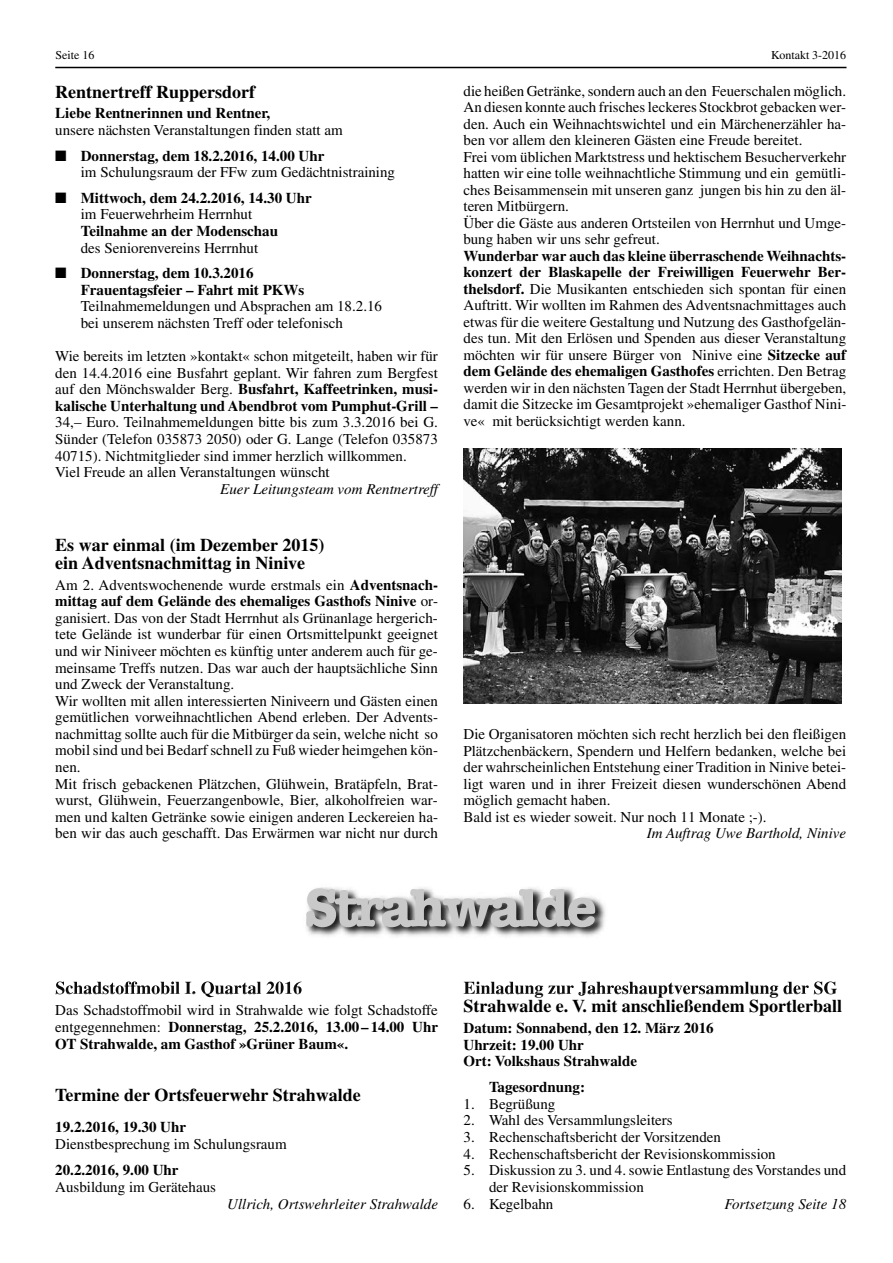
<style>
.page{position:relative;width:893px;height:1263px;background:#fff}
.page>*{position:absolute;margin:0;border:0;box-sizing:border-box;transform-origin:0 0}
.t1{font:700 54px "American Typewriter";letter-spacing:-.055em;color:#c9c9c9}
.t2{font:700 18px/18px "Times";color:#000}
.t3{font:15px/16.5px "Times";color:#000}
.t4{font:700 15px/16.6px "Times";color:#000}
.t5{font:italic 15px "Times";color:#000}
.t6{font:12px "Times";color:#000}
.s1{font-weight:700}
.s2{font-weight:400}
</style>
<div class="page">
<hr style="left:55px;top:67px;width:791px;height:1px;background:#000">
<img style="left:463px;top:448px;width:379px;height:255px">
<img style="left:55px;top:840px;width:782px;height:153px">
<svg style="left:680px;top:840px;width:29px;height:1px"></svg>
<img style="left:56px;top:981px;width:246px;height:12px">
<img style="left:464px;top:981px;width:371px;height:12px">
<p class="t6" style="left:55px;top:51px;width:40px">Seite 16</p>
<p class="t6" style="left:771px;top:51px;width:77px">Kontakt 3-2016</p>
<p class="t2" style="left:55px;top:84px;width:201px">Rentnertreff Ruppersdorf</p>
<p class="t4" style="left:55px;top:107px;width:217px">Liebe Rentnerinnen und Rentner,</p>
<p class="t3" style="left:55px;top:123px;width:289px">unsere nächsten Veranstaltungen finden statt am</p>
<p class="t3" style="left:81px;top:149px;width:316px;text-indent:-26px">■ <span class="s1">Donnerstag, dem 18.2.2016, 14.00 Uhr<br></span>im Schulungsraum der FFw zum Gedächtnistraining</p>
<p class="t4" style="left:81px;top:191px;width:232px;text-indent:-26px">■ Mittwoch, dem 24.2.2016, 14.30 Uhr <span class="s2">im Feuerwehrheim Herrnhut</span></p>
<p class="t4" style="left:81px;top:224px;width:199px">Teilnahme an der Modenschau</p>
<p class="t3" style="left:81px;top:241px;width:179px">des Seniorenvereins Herrnhut</p>
<p class="t4" style="left:81px;top:266px;width:225px;text-indent:-26px">■ Donnerstag, dem 10.3.2016<br>Frauentagsfeier – Fahrt mit PKWs</p>
<p class="t3" style="left:81px;top:300px;width:303px">Teilnahmemeldungen und Absprachen am 18.2.16 bei unserem nächsten Treff oder telefonisch</p>
<p class="t3" style="left:55px;top:349px;width:384px;text-align:justify">Wie bereits im letzten »kontakt« schon mitgeteilt, haben wir für den 14.4.2016 eine Busfahrt geplant. Wir fahren zum Bergfest auf den Mönchswalder Berg. <span class="s1">Busfahrt, Kaffeetrinken, musi - kalische Unterhaltung und Abendbrot vom Pumphut-Grill –</span></p>
<p class="t3" style="left:55px;top:416px;width:384px">34,– Euro. Teilnahmemeldungen bitte bis zum 3.3.2016 bei G.<br>Sünder (Telefon 035873 2050) oder G. Lange (Telefon 035873<br>40715). Nichtmitglieder sind immer herzlich willkommen.<br>Viel Freude an allen Veranstaltungen wünscht</p>
<p class="t5" style="left:220px;top:484px;width:219px">Euer Leitungsteam vom Rentnertreff</p>
<p class="t3" style="left:463px;top:84px;width:384px">die heißen Getränke, sondern auch an den Feuerschalen möglich.<br>An diesen konnte auch frisches leckeres Stockbrot gebacken wer&shy;den. Auch ein Weihnachtswichtel und ein Märchenerzähler ha&shy;ben vor allem den kleineren Gästen eine Freude bereitet.<br>Frei vom üblichen Marktstress und hektischem Besucherverkehr hatten wir eine tolle weihnachtliche Stimmung und ein gemütli&shy;ches Beisammensein mit unseren ganz jungen bis hin zu den äl&shy;teren Mitbürgern.<br>Über die Gäste aus anderen Ortsteilen von Herrnhut und Umge&shy;bung haben wir uns sehr gefreut.</p>
<p class="t3" style="left:463px;top:249px;width:385px;text-align:justify"><span class="s1">Wunderbar war auch das kleine überraschende Weihnachts&shy;konzert der Blaskapelle der Freiwilligen Feuerwehr Ber - thelsdorf.</span> Die Musikanten entschieden sich spontan für einen Auftritt. Wir wollten im Rahmen des Adventsnachmittages auch etwas für die weitere Gestaltung und Nutzung des Gasthofgelän&shy;des tun. Mit den Erlösen und Spenden aus dieser Veranstaltung möchten wir für unsere Bürger von Ninive eine <span class="s1">Sitzecke auf dem Gelände des ehemaligen Gasthofes</span> errichten. Den Betrag werden wir in den nächsten Tagen der Stadt Herrnhut übergeben, damit die Sitzecke im Gesamtprojekt »ehemaliger Gasthof Nini&shy;ve« mit berücksichtigt werden kann.</p>
<p class="t2" style="left:55px;top:537px;width:271px">Es war einmal (im Dezember 2015) ein Adventsnachmittag in Ninive</p>
<p class="t3" style="left:55px;top:578px;width:384px">Am 2. Adventswochenende wurde erstmals ein <span class="s1">Adventsnach&shy;mittag auf dem Gelände des ehemaliges Gasthofs Ninive</span> or&shy;ganisiert. Das von der Stadt Herrnhut als Grünanlage hergerich&shy;tete Gelände ist wunderbar für einen Ortsmittelpunkt geeignet und wir Niniveer möchten es künftig unter anderem auch für ge&shy;meinsame Treffs nutzen. Das war auch der hauptsächliche Sinn und Zweck der Veranstaltung.<br>Wir wollten mit allen interessierten Niniveern und Gästen einen gemütlichen vorweihnachtlichen Abend erleben. Der Advents&shy;nachmittag sollte auch für die Mitbürger da sein, welche nicht so mobil sind und bei Bedarf schnell zu Fuß wieder heimgehen kön&shy;nen.<br>Mit frisch gebackenen Plätzchen, Glühwein, Bratäpfeln, Brat&shy;wurst, Glühwein, Feuerzangenbowle, Bier, alkoholfreien war&shy;men und kalten Getränke sowie einigen anderen Leckereien ha&shy;ben wir das auch geschafft. Das Erwärmen war nicht nur durch</p>
<p class="t3" style="left:463px;top:727px;width:384px">Die Organisatoren möchten sich recht herzlich bei den fleißigen Plätzchenbäckern, Spendern und Helfern bedanken, welche bei der wahrscheinlichen Entstehung einer Tradition in Ninive betei&shy;ligt waren und in ihrer Freizeit diesen wunderschönen Abend möglich gemacht haben.<br>Bald ist es wieder soweit. Nur noch 11 Monate ;-).</p>
<p class="t5" style="left:647px;top:828px;width:201px">Im Auftrag Uwe Barthold, Ninive</p>
<h1 class="t1" style="left:305px;top:889px;width:294px">Strahwalde</h1>
<p class="t2" style="left:55px;top:981px;width:248px">Schadstoffmobil I. Quartal 2016</p>
<p class="t4" style="left:55px;top:1003px;width:384px;text-align:justify"><span class="s2">Das Schadstoffmobil wird in Strahwalde wie folgt Schadstoffe entgegennehmen:</span> Donnerstag, 25.2.2016, 13.00 – 14.00 Uhr OT Strahwalde, am Gasthof »Grüner Baum«.</p>
<p class="t2" style="left:55px;top:1088px;width:307px">Termine der Ortsfeuerwehr Strahwalde</p>
<p class="t4" style="left:55px;top:1120px;width:132px">19.2.2016, 19.30 Uhr</p>
<p class="t3" style="left:55px;top:1137px;width:233px">Dienstbesprechung im Schulungsraum</p>
<p class="t4" style="left:55px;top:1163px;width:125px">20.2.2016, 9.00 Uhr</p>
<p class="t3" style="left:55px;top:1180px;width:162px">Ausbildung im Gerätehaus</p>
<p class="t5" style="left:227px;top:1198px;width:212px">Ullrich, Ortswehrleiter Strahwalde</p>
<p class="t2" style="left:463px;top:980px;width:380px">Einladung zur Jahreshauptversammlung der SG<br>Strahwalde e. V. mit anschließendem Sportlerball</p>
<p class="t4" style="left:463px;top:1021px;width:252px">Datum: Sonnabend, den 12. März 2016<br>Uhrzeit: 19.00 Uhr<br>Ort: Volkshaus Strahwalde</p>
<p class="t4" style="left:489px;top:1080px;width:98px">Tagesordnung:</p>
<p class="t3" style="left:463px;top:1097px;width:93px">1. Begrüßung</p>
<p class="t3" style="left:463px;top:1114px;width:211px">2. Wahl des Versammlungsleiters</p>
<p class="t3" style="left:463px;top:1130px;width:259px">3. Rechenschaftsbericht der Vorsitzenden</p>
<p class="t3" style="left:463px;top:1147px;width:314px">4. Rechenschaftsbericht der Revisionskommission</p>
<p class="t3" style="left:489px;top:1163px;width:359px;text-indent:-26px">5. Diskussion zu 3. und 4. sowie Entlastung des Vorstandes und der Revisionskommission</p>
<p class="t3" style="left:463px;top:1197px;width:91px">6. Kegelbahn</p>
<p class="t5" style="left:724px;top:1198px;width:123px">Fortsetzung Seite 18</p>
</div>
